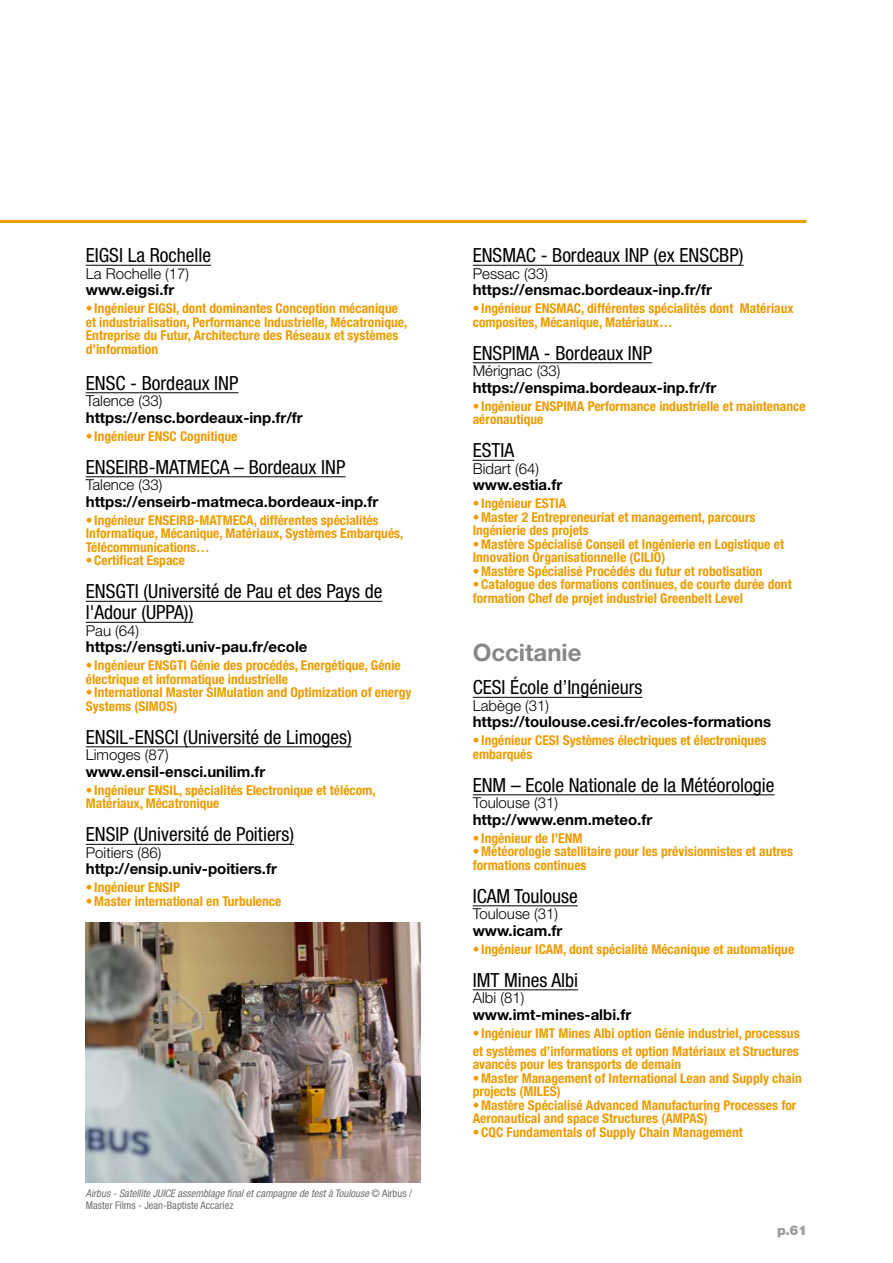
<style>
.page{position:relative;width:893px;height:1263px;background:#fff}
.page>*{position:absolute;margin:0;border:0;box-sizing:border-box;transform-origin:0 0}
.t1{font:700 24px "Helvetica Neue LT Std";color:#878787}
.t2{font:condensed 19.5px/21px "Helvetica Neue LT Std";color:#000}
.t3{font:700 15px "Helvetica Neue LT Std";color:#000}
.t4{font:300 15px "Helvetica Neue LT Std";color:#000}
.t5{font:700 condensed 13.5px/13.5px "Helvetica Neue LT Std";color:#ee9c00}
.t6{font:900 13.5px "Helvetica Neue LT Std";color:#9d9d9c}
.t7{font:italic condensed 10.5px/12px "Helvetica Neue LT Std";color:#706f6f}
.s1{font-style:normal}
</style>
<div class="page">
<hr style="left:86px;top:265px;width:125px;height:1px;background:#000">
<hr style="left:86px;top:392px;width:152px;height:1px;background:#000">
<hr style="left:86px;top:476px;width:259px;height:1px;background:#000">
<hr style="left:86px;top:601px;width:296px;height:1px;background:#000">
<hr style="left:86px;top:622px;width:107px;height:1px;background:#000">
<hr style="left:86px;top:746px;width:266px;height:1px;background:#000">
<hr style="left:86px;top:844px;width:208px;height:1px;background:#000">
<hr style="left:473px;top:265px;width:270px;height:1px;background:#000">
<hr style="left:473px;top:362px;width:179px;height:1px;background:#000">
<hr style="left:473px;top:460px;width:41px;height:1px;background:#000">
<hr style="left:473px;top:697px;width:169px;height:1px;background:#000">
<hr style="left:473px;top:794px;width:301px;height:1px;background:#000">
<hr style="left:473px;top:905px;width:105px;height:1px;background:#000">
<hr style="left:473px;top:989px;width:105px;height:1px;background:#000">
<hr style="left:0;top:220px;width:806px;height:3px;background:#ee9c00">
<img style="left:86px;top:923px;width:334px;height:259px">
<h2 class="t2" style="left:86px;top:245px;width:127px">EIGSI La Rochelle</h2>
<p class="t4" style="left:86px;top:264px;width:105px">La Rochelle (17)</p>
<p class="t3" style="left:86px;top:281px;width:90px">www.eigsi.fr</p>
<p class="t5" style="left:86px;top:302px;width:323px">• Ingénieur EIGSI, dont dominantes Conception mécanique et industrialisation, Performance Industrielle, Mécatronique, Entreprise du Futur, Architecture des Réseaux et systèmes d’information</p>
<h2 class="t2" style="left:86px;top:372px;width:154px">ENSC - Bordeaux INP</h2>
<p class="t4" style="left:86px;top:392px;width:78px">Talence (33)</p>
<p class="t3" style="left:86px;top:408px;width:218px">https://ensc.bordeaux-inp.fr/fr</p>
<p class="t5" style="left:86px;top:429px;width:153px">• Ingénieur ENSC Cognitique</p>
<h2 class="t2" style="left:86px;top:456px;width:261px">ENSEIRB-MATMECA – Bordeaux INP</h2>
<p class="t4" style="left:86px;top:476px;width:78px">Talence (33)</p>
<p class="t3" style="left:86px;top:492px;width:294px">https://enseirb-matmeca.bordeaux-inp.fr</p>
<p class="t5" style="left:86px;top:513px;width:319px">• Ingénieur ENSEIRB-MATMECA, différentes spécialités<br>Informatique, Mécanique, Matériaux, Systèmes Embarqués,<br>Télécommunications…</p>
<p class="t5" style="left:86px;top:554px;width:101px">•Certificat Espace</p>
<h2 class="t2" style="left:86px;top:581px;width:298px">ENSGTI (Université de Pau et des Pays de l'Adour (UPPA))</h2>
<p class="t4" style="left:86px;top:621px;width:55px">Pau (64)</p>
<p class="t3" style="left:86px;top:638px;width:223px">https://ensgti.univ-pau.fr/ecole</p>
<p class="t5" style="left:86px;top:659px;width:317px">• Ingénieur ENSGTI Génie des procédés, Energétique, Génie électrique et informatique industrielle</p>
<p class="t5" style="left:86px;top:686px;width:327px">• International Master SIMulation and Optimization of energy<br>Systems (SIMOS)</p>
<h2 class="t2" style="left:86px;top:726px;width:268px">ENSIL-ENSCI (Université de Limoges)</h2>
<p class="t4" style="left:86px;top:746px;width:85px">Limoges (87)</p>
<p class="t3" style="left:86px;top:762px;width:181px">www.ensil-ensci.unilim.fr</p>
<p class="t5" style="left:86px;top:783px;width:291px">• Ingénieur ENSIL, spécialités Electronique et télécom,<br>Matériaux, Mécatronique</p>
<h2 class="t2" style="left:86px;top:824px;width:210px">ENSIP (Université de Poitiers)</h2>
<p class="t4" style="left:86px;top:843px;width:77px">Poitiers (86)</p>
<p class="t3" style="left:86px;top:860px;width:193px">http://ensip.univ-poitiers.fr</p>
<p class="t5" style="left:86px;top:881px;width:96px">• Ingénieur ENSIP</p>
<p class="t5" style="left:86px;top:894px;width:197px">•Master international en Turbulence</p>
<p class="t7" style="left:86px;top:1188px;width:328px">Airbus - Satellite JUICE assemblage final et campagne de test à Toulouse <span class="s1">© Airbus /<br>Master Films - Jean-Baptiste Accariez</span></p>
<h2 class="t2" style="left:473px;top:245px;width:272px">ENSMAC - Bordeaux INP (ex ENSCBP)</h2>
<p class="t4" style="left:473px;top:264px;width:77px">Pessac (33)</p>
<p class="t3" style="left:473px;top:281px;width:241px">https://ensmac.bordeaux-inp.fr/fr</p>
<p class="t5" style="left:473px;top:302px;width:322px">• Ingénieur ENSMAC, différentes spécialités dont Matériaux composites, Mécanique, Matériaux…</p>
<h2 class="t2" style="left:473px;top:342px;width:181px">ENSPIMA - Bordeaux INP</h2>
<p class="t4" style="left:473px;top:362px;width:89px">Mérignac (33)</p>
<p class="t3" style="left:473px;top:378px;width:245px">https://enspima.bordeaux-inp.fr/fr</p>
<p class="t5" style="left:473px;top:399px;width:334px">• Ingénieur ENSPIMA Performance industrielle et maintenance aéronautique</p>
<h2 class="t2" style="left:473px;top:440px;width:43px">ESTIA</h2>
<p class="t4" style="left:473px;top:459px;width:68px">Bidart (64)</p>
<p class="t3" style="left:473px;top:476px;width:91px">www.estia.fr</p>
<p class="t5" style="left:473px;top:497px;width:95px">• Ingénieur ESTIA</p>
<p class="t5" style="left:473px;top:510px;width:284px">•Master 2 Entrepreneuriat et management, parcours<br>Ingénierie des projets</p>
<p class="t5" style="left:473px;top:537px;width:313px">•Mastère Spécialisé Conseil et Ingénierie en Logistique et<br>Innovation Organisationnelle (CILIO)</p>
<p class="t5" style="left:473px;top:564px;width:291px">•Mastère Spécialisé Procédés du futur et robotisation</p>
<p class="t5" style="left:473px;top:578px;width:320px">•Catalogue des formations continues, de courte durée dont formation Chef de projet industriel Greenbelt Level</p>
<h1 class="t1" style="left:473px;top:638px;width:110px">Occitanie</h1>
<h2 class="t2" style="left:473px;top:677px;width:171px">CESI École d’Ingénieurs</h2>
<p class="t4" style="left:473px;top:696px;width:78px">Labège (31)</p>
<p class="t3" style="left:473px;top:713px;width:300px">https://toulouse.cesi.fr/ecoles-formations</p>
<p class="t5" style="left:473px;top:734px;width:295px">• Ingénieur CESI Systèmes électriques et électroniques embarqués</p>
<h2 class="t2" style="left:473px;top:774px;width:303px">ENM – Ecole Nationale de la Météorologie</h2>
<p class="t4" style="left:473px;top:794px;width:87px">Toulouse (31)</p>
<p class="t3" style="left:473px;top:810px;width:181px">http://www.enm.meteo.fr</p>
<p class="t5" style="left:473px;top:831px;width:111px">• Ingénieur de l’ENM</p>
<p class="t5" style="left:473px;top:845px;width:322px">•Météorologie satellitaire pour les prévisionnistes et autres formations continues</p>
<h2 class="t2" style="left:473px;top:885px;width:107px">ICAM Toulouse</h2>
<p class="t4" style="left:473px;top:905px;width:87px">Toulouse (31)</p>
<p class="t3" style="left:473px;top:921px;width:91px">www.icam.fr</p>
<p class="t5" style="left:473px;top:942px;width:323px">• Ingénieur ICAM, dont spécialité Mécanique et automatique</p>
<h2 class="t2" style="left:473px;top:969px;width:107px">IMT Mines Albi</h2>
<p class="t4" style="left:473px;top:989px;width:53px">Albi (81)</p>
<p class="t3" style="left:473px;top:1005px;width:160px">www.imt-mines-albi.fr</p>
<p class="t5" style="left:473px;top:1024px;width:328px;line-height:18px">• Ingénieur IMT Mines Albi option Génie industriel, processus et systèmes d’informations et option Matériaux et Structures</p>
<p class="t5" style="left:473px;top:1057px;width:210px">avancés pour les transports de demain</p>
<p class="t5" style="left:473px;top:1071px;width:330px">•Master Management of International Lean and Supply chain projects (MILES)</p>
<p class="t5" style="left:473px;top:1098px;width:325px">•Mastère Spécialisé Advanced Manufacturing Processes for<br>Aeronautical and space Structures (AMPAS)</p>
<p class="t5" style="left:473px;top:1125px;width:272px">•CQC Fundamentals of Supply Chain Management</p>
<p class="t6" style="left:777px;top:1222px;width:32px">p.61</p>
</div>
